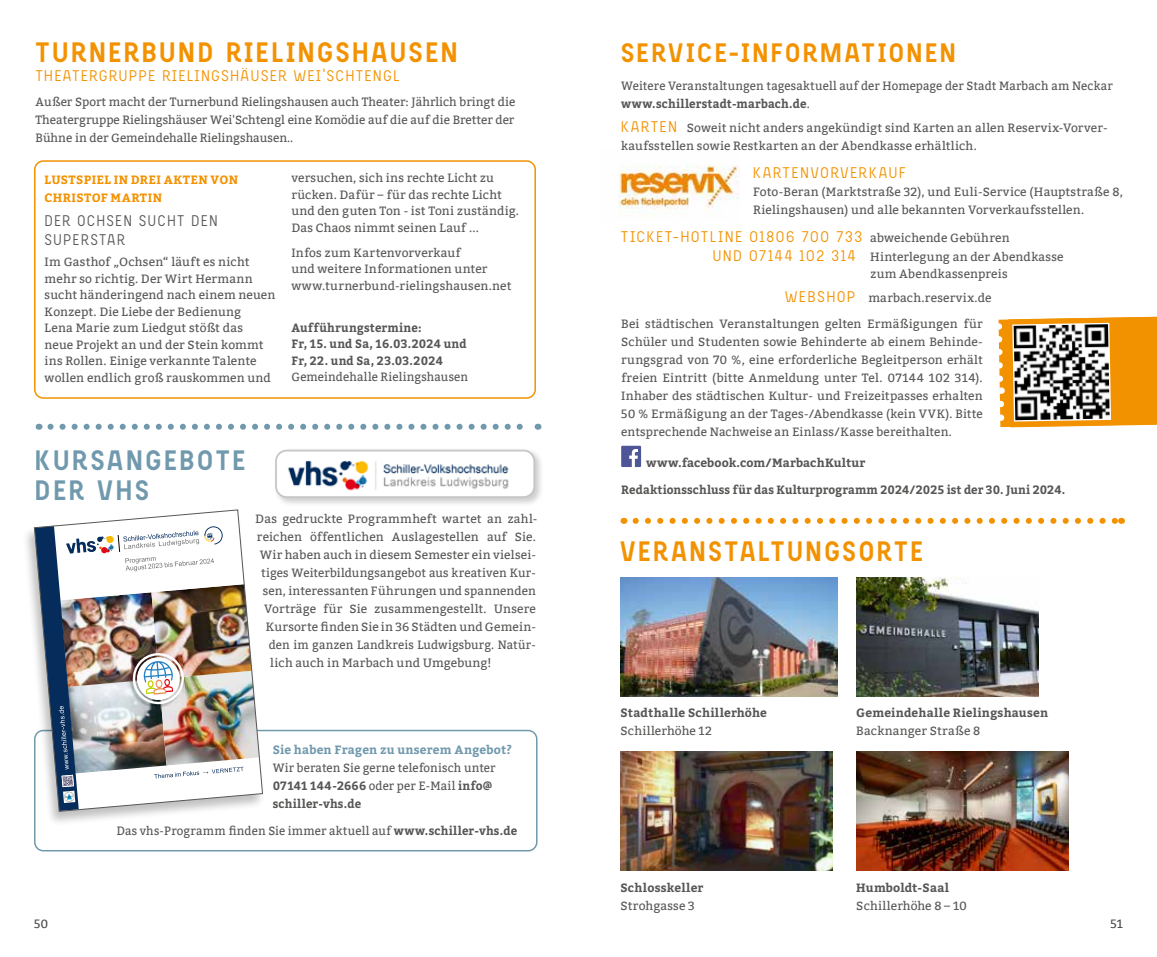
<style>
.page{position:relative;width:1157px;height:957px;background:#fff}
.page>*{position:absolute;margin:0;border:0;box-sizing:border-box;transform-origin:0 0}
.t1{font:700 30px "Beauchef";letter-spacing:.11em;color:#f39200}
.t2{font:700 30px/30px "Beauchef";letter-spacing:.11em;color:#7199ad}
.t3{font:700 28.5px "Beauchef";letter-spacing:.11em;color:#f39200}
.t4{font:16.5px "Beauchef";letter-spacing:.11em;color:#f39200}
.t5{font:16.5px/19.5px "Beauchef";letter-spacing:.12em;color:#575756;scale:.96 1}
.t6{font:12px/16.5px "Bitter";letter-spacing:.015em;color:#575756}
.t7{font:12px/18px "Bitter";letter-spacing:.015em;color:#575756;scale:.96 1}
.t8{font:700 12px/16.5px "Bitter";letter-spacing:.015em;color:#575756;scale:.96 1}
.t9{font:700 12px "Bitter";letter-spacing:.015em;color:#575756}
.t10{font:700 12px/18px "Bitter";letter-spacing:.03em;color:#f39200}
.t11{font:700 12px "Bitter";letter-spacing:.015em;color:#7199ad}
.t12{font:12px "Bitter";color:#4a4a49}
.s1{font-weight:700}
.s2{font-family:"Beauchef";font-size:16.5px;color:#f39200}
.s3{font-family:"Bitter";font-size:12px;color:#575756}
</style>
<div class="page">
<div style="left:34px;top:730px;width:503px;height:121px;border:2px solid #7199ad;border-radius:9px"></div>
<div style="left:273px;top:447px;width:271px;height:60px;background:#000;opacity:.2"></div>
<div style="left:276px;top:450px;width:258px;height:47px;background:#fff;border-radius:11px"></div>
<img style="left:279px;top:450px;width:230px;height:45px">
<div style="left:275px;top:450px;width:260px;height:48px;border:2px solid #c6c6c6;border-radius:11px"></div>
<div style="left:22px;top:509px;width:244px;height:317px;background:#000;opacity:.25"></div>
<img style="left:34px;top:509px;width:229px;height:303px">
<svg style="left:50px;top:424px;width:473px;height:6px"></svg>
<svg style="left:635px;top:518px;width:480px;height:6px"></svg>
<img style="left:620px;top:577px;width:217px;height:119px">
<img style="left:620px;top:752px;width:213px;height:119px">
<img style="left:856px;top:752px;width:212px;height:119px">
<img style="left:856px;top:577px;width:182px;height:119px">
<img style="left:618px;top:165px;width:121px;height:52px">
<div style="left:621px;top:446px;width:20px;height:21px;background:#4f5698"></div>
<svg style="left:629px;top:449px;width:9px;height:18px"></svg>
<svg style="left:998px;top:316px;width:159px;height:112px;background:#f4a022"></svg>
<img style="left:1013px;top:324px;width:96px;height:96px">
<div style="left:34px;top:160px;width:502px;height:239px;border:2px solid #f39200;border-radius:9px"></div>
<h1 class="t1" style="left:36px;top:34px;width:423px">TURNERBUND RIELINGSHAUSEN</h1>
<h3 class="t4" style="left:36px;top:66px;width:365px">THEATERGRUPPE RIELINGSHÄUSER WEI'SCHTENGL</h3>
<p class="t6" style="left:36px;top:93px;width:481px;line-height:18px;text-align:justify">Außer Sport macht der Turnerbund Rielingshausen auch Theater: Jährlich bringt die Theatergruppe Rielingshäuser Wei'Schtengl eine Komödie auf die auf die Bretter der Bühne in der Gemeindehalle Rielingshausen..</p>
<p class="t10" style="left:45px;top:171px;width:195px">LUSTSPIEL IN DREI AKTEN VON<br>CHRISTOF MARTIN</p>
<h3 class="t5" style="left:45px;top:210px;width:181px">DER OCHSEN SUCHT DEN<br>SUPERSTAR</h3>
<p class="t6" style="left:45px;top:254px;width:232px">Im Gasthof „Ochsen“ läuft es nicht mehr so richtig. Der Wirt Hermann sucht händeringend nach einem neuen Konzept. Die Liebe der Bedienung<br>Lena Marie zum Liedgut stößt das<br>neue Projekt an und der Stein kommt ins Rollen. Einige verkannte Talente wollen endlich groß rauskommen und</p>
<p class="t6" style="left:291px;top:170px;width:229px">versuchen, sich ins rechte Licht zu rücken. Dafür – für das rechte Licht und den guten Ton - ist Toni zuständig.<br>Das Chaos nimmt seinen Lauf ...</p>
<p class="t6" style="left:291px;top:244px;width:222px">Infos zum Kartenvorverkauf<br>und weitere Informationen unter www.turnerbund-rielingshausen.net</p>
<p class="t8" style="left:291px;top:319px;width:184px">Aufführungstermine:<br>Fr, 15. und Sa, 16.03.2024 und<br>Fr, 22. und Sa, 23.03.2024</p>
<p class="t7" style="left:291px;top:368px;width:186px">Gemeindehalle Rielingshausen</p>
<h1 class="t2" style="left:36px;top:445px;width:211px">KURSANGEBOTE<br>DER VHS</h1>
<p class="t6" style="left:255px;top:511px;width:284px">Das gedruckte Programmheft wartet an zahl-</p>
<p class="t6" style="left:257px;top:529px;width:280px">reichen öffentlichen Auslagestellen auf Sie.</p>
<p class="t6" style="left:260px;top:547px;width:278px">Wir haben auch in diesem Semester ein vielsei-</p>
<p class="t6" style="left:261px;top:565px;width:276px">tiges Weiterbildungsangebot aus kreativen Kur-</p>
<p class="t6" style="left:263px;top:583px;width:275px">sen, interessanten Führungen und spannenden</p>
<p class="t6" style="left:264px;top:601px;width:273px">Vorträge für Sie zusammengestellt. Unsere</p>
<p class="t6" style="left:266px;top:619px;width:270px">Kursorte finden Sie in 36 Städten und Gemein-</p>
<p class="t7" style="left:269px;top:636px;width:278px">den im ganzen Landkreis Ludwigsburg. Natür-</p>
<p class="t6" style="left:270px;top:655px;width:223px">lich auch in Marbach und Umgebung!</p>
<p class="t11" style="left:273px;top:742px;width:241px">Sie haben Fragen zu unserem Angebot?</p>
<p class="t7" style="left:273px;top:759px;width:234px">Wir beraten Sie gerne telefonisch unter<br><span class="s1">07141 144-2666</span> oder per E-Mail <span class="s1">info@ schiller-vhs.de</span></p>
<p class="t7" style="left:116px;top:822px;width:419px">Das vhs-Programm finden Sie immer aktuell auf <span class="s1">www.schiller-vhs.de</span></p>
<h2 class="t3" style="left:621px;top:35px;width:335px">SERVICE-INFORMATIONEN</h2>
<p class="t7" style="left:621px;top:77px;width:514px">Weitere Veranstaltungen tagesaktuell auf der Homepage der Stadt Marbach am Neckar <span class="s1">www.schillerstadt-marbach.de</span>.</p>
<p class="t6" style="left:621px;top:119px;width:488px;line-height:18px"><span class="s2">KARTEN</span> Soweit nicht anders angekündigt sind Karten an allen Reservix-Vorver&shy;kaufsstellen sowie Restkarten an der Abendkasse erhältlich.</p>
<h3 class="t4" style="left:753px;top:163px;width:154px">KARTENVORVERKAUF</h3>
<p class="t6" style="left:753px;top:183px;width:371px;line-height:18px">Foto-Beran (Marktstraße 32), und Euli-Service (Hauptstraße 8,<br>Rielingshausen) und alle bekannten Vorverkaufsstellen.</p>
<h3 class="t4" style="left:621px;top:227px;width:390px">TICKET-HOTLINE 01806 700 733 <span class="s3">abweichende Gebühren</span></h3>
<p class="t6" style="left:870px;top:249px;width:195px;text-indent:-158px"><span class="s2">UND 07144 102 314</span> Hinterlegung an der Abendkasse zum Abendkassenpreis</p>
<p class="t6" style="left:785px;top:289px;width:208px"><span class="s2">WEBSHOP</span> marbach.reservix.de</p>
<p class="t6" style="left:621px;top:315px;width:363px;line-height:18px;text-align:justify">Bei städtischen Veranstaltungen gelten Ermäßigungen für Schüler und Studenten sowie Behinderte ab einem Behinde&shy;rungsgrad von 70 %, eine erforderliche Begleitperson erhält freien Eintritt (bitte Anmeldung unter Tel. 07144 102 314).<br>Inhaber des städtischen Kultur- und Freizeitpasses erhalten 50 % Ermäßigung an der Tages-/Abendkasse (kein VVK). Bitte entsprechende Nachweise an Einlass/Kasse bereithalten.</p>
<p class="t9" style="left:646px;top:455px;width:220px">www.facebook.com/MarbachKultur</p>
<p class="t8" style="left:621px;top:481px;width:464px">Redaktionsschluss für das Kulturprogramm 2024/2025 ist der 30. Juni 2024.</p>
<h1 class="t1" style="left:620px;top:533px;width:304px">VERANSTALTUNGSORTE</h1>
<p class="t9" style="left:620px;top:706px;width:148px">Stadthalle Schillerhöhe</p>
<p class="t6" style="left:620px;top:723px;width:93px">Schillerhöhe 12</p>
<p class="t9" style="left:620px;top:880px;width:84px">Schlosskeller</p>
<p class="t6" style="left:620px;top:897px;width:76px">Strohgasse 3</p>
<p class="t9" style="left:856px;top:706px;width:193px">Gemeindehalle Rielingshausen</p>
<p class="t6" style="left:856px;top:723px;width:125px">Backnanger Straße 8</p>
<p class="t9" style="left:856px;top:880px;width:94px">Humboldt-Saal</p>
<p class="t6" style="left:856px;top:897px;width:112px">Schillerhöhe 8 – 10</p>
<p class="t12" style="left:34px;top:916px;width:16px">50</p>
<p class="t12" style="left:1110px;top:916px;width:14px">51</p>
</div>
